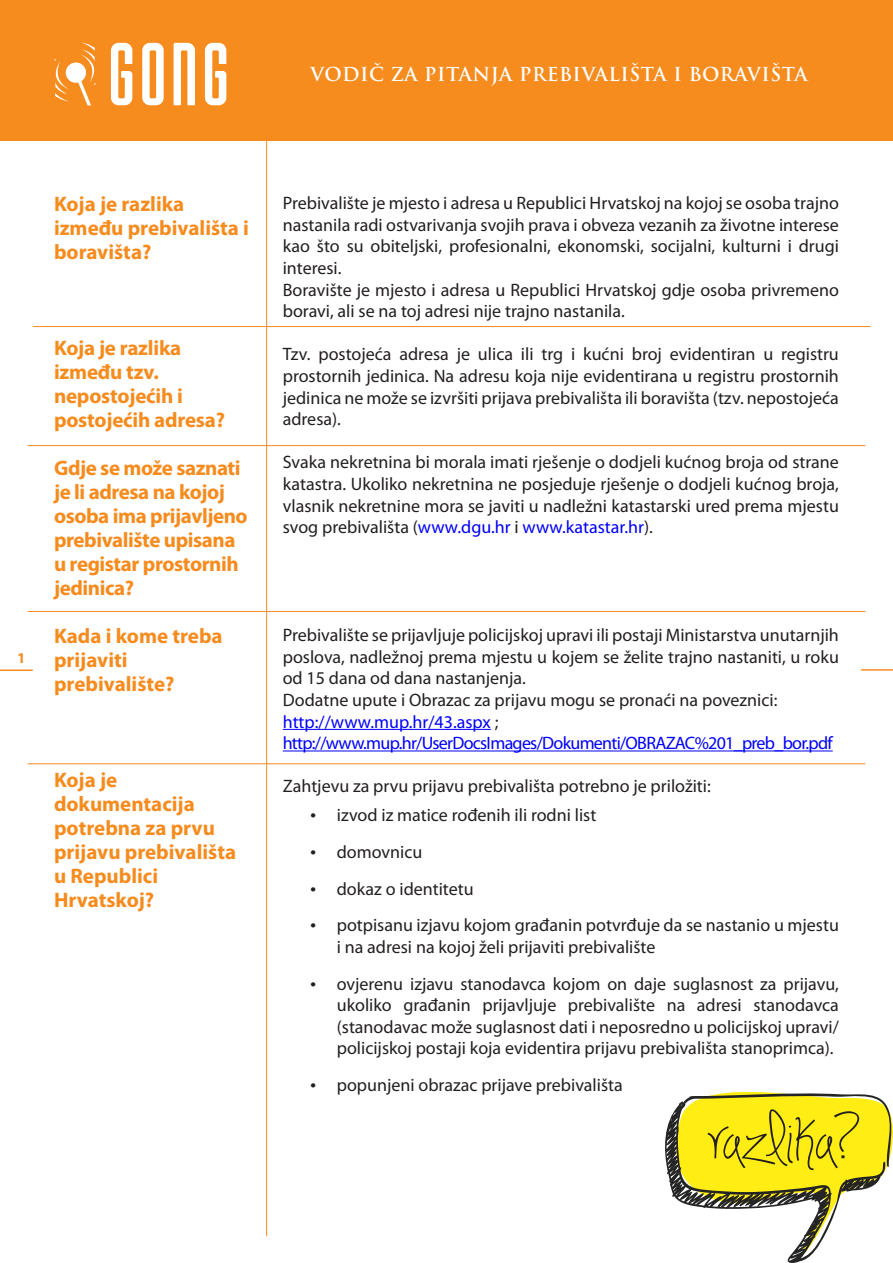
<style>
.page{position:relative;width:893px;height:1263px;background:#fff}
.page>*{position:absolute;margin:0;border:0;box-sizing:border-box;transform-origin:0 0}
.t1{font:700 21px/24px "Myriad Pro";letter-spacing:-.01em;color:#f68b1e}
.t2{font:700 18.75px "Trajan Pro";letter-spacing:.03em;color:#fff}
.t3{font:18px/21.6px "Myriad Pro";color:#231f20}
.t4{font:700 15px "Myriad Pro";color:#f68b1e}
.s1{color:#00f}
</style>
<div class="page">
<hr style="left:266px;top:20px;width:1px;height:1216px;background:#f68b1e">
<div style="left:0;top:0;width:893px;height:140px;background:#f68b1e"></div>
<svg style="left:142px;top:43px;width:22px;height:62px"></svg>
<svg style="left:54px;top:43px;width:42px;height:62px"></svg>
<svg style="left:174px;top:43px;width:21px;height:62px"></svg>
<svg style="left:205px;top:43px;width:21px;height:62px"></svg>
<svg style="left:111px;top:43px;width:21px;height:62px"></svg>
<hr style="left:0;top:669px;width:33px;height:2px;background:#f68b1e">
<hr style="left:861px;top:669px;width:32px;height:2px;background:#f68b1e">
<hr style="left:283px;top:729px;width:208px;height:1px;background:#00f">
<hr style="left:283px;top:750px;width:550px;height:1px;background:#00f">
<hr style="left:33px;top:326px;width:837px;height:1px;background:#f68b1e">
<hr style="left:28px;top:445px;width:837px;height:1px;background:#f68b1e">
<hr style="left:28px;top:611px;width:837px;height:1px;background:#f68b1e">
<hr style="left:28px;top:763px;width:837px;height:1px;background:#f68b1e">
<svg style="left:665px;top:1091px;width:228px;height:172px"></svg>
<p class="t2" style="left:310px;top:62px;width:499px">VODIČ ZA PITANJA PREBIVALIŠTA I BORAVIŠTA</p>
<p class="t1" style="left:54px;top:191px;width:197px">Koja je razlika između prebivališta i boravišta?</p>
<p class="t4" style="left:17px;top:648px;width:10px">1</p>
<p class="t1" style="left:54px;top:335px;width:173px">Koja je razlika između tzv. nepostojećih i postojećih adresa?</p>
<p class="t1" style="left:54px;top:455px;width:195px">Gdje se može saznati je li adresa na kojoj osoba ima prijavljeno prebivalište upisana u registar prostornih jedinica?</p>
<p class="t1" style="left:54px;top:623px;width:170px">Kada i kome treba prijaviti prebivalište?</p>
<p class="t1" style="left:54px;top:767px;width:184px">Koja je dokumentacija potrebna za prvu prijavu prebivališta u Republici<br>Hrvatskoj?</p>
<p class="t3" style="left:283px;top:192px;width:558px">Prebivalište je mjesto i adresa u Republici Hrvatskoj na kojoj se osoba trajno nastanila radi ostvarivanja svojih prava i obveza vezanih za životne interese kao što su obiteljski, profesionalni, ekonomski, socijalni, kulturni i drugi interesi.<br>Boravište je mjesto i adresa u Republici Hrvatskoj gdje osoba privremeno boravi, ali se na toj adresi nije trajno nastanila.</p>
<p class="t3" style="left:283px;top:343px;width:558px;text-align:justify">Tzv. postojeća adresa je ulica ili trg i kućni broj evidentiran u registru prostornih jedinica. Na adresu koja nije evidentirana u registru prostornih jedinica ne može se izvršiti prijava prebivališta ili boravišta (tzv. nepostojeća adresa).</p>
<p class="t3" style="left:283px;top:451px;width:558px;text-align:justify">Svaka nekretnina bi morala imati rješenje o dodjeli kućnog broja od strane katastra. Ukoliko nekretnina ne posjeduje rješenje o dodjeli kućnog broja, vlasnik nekretnine mora se javiti u nadležni katastarski ured prema mjestu svog prebivališta (<span class="s1">www.dgu.hr</span> i <span class="s1">www.katastar.hr</span>).</p>
<p class="t3" style="left:283px;top:624px;width:558px">Prebivalište se prijavljuje policijskoj upravi ili postaji Ministarstva unutarnjih poslova, nadležnoj prema mjestu u kojem se želite trajno nastaniti, u roku od 15 dana od dana nastanjenja.<br>Dodatne upute i Obrazac za prijavu mogu se pronaći na poveznici: <span class="s1">http://www.mup.hr/43.aspx</span> ; <span class="s1">http://www.mup.hr/UserDocsImages/Dokumenti/OBRAZAC%201_preb_bor.pdf</span></p>
<p class="t3" style="left:283px;top:775px;width:430px">Zahtjevu za prvu prijavu prebivališta potrebno je priložiti:</p>
<p class="t3" style="left:310px;top:804px;width:288px">• izvod iz matice rođenih ili rodni list</p>
<p class="t3" style="left:310px;top:841px;width:114px">• domovnicu</p>
<p class="t3" style="left:310px;top:877px;width:165px">• dokaz o identitetu</p>
<p class="t3" style="left:337px;top:914px;width:504px;text-indent:-27px">• potpisanu izjavu kojom građanin potvrđuje da se nastanio u mjestu i na adresi na kojoj želi prijaviti prebivalište</p>
<p class="t3" style="left:337px;top:972px;width:504px;text-align:justify;text-indent:-27px">• ovjerenu izjavu stanodavca kojom on daje suglasnost za prijavu, ukoliko građanin prijavljuje prebivalište na adresi stanodavca (stanodavac može suglasnost dati i neposredno u policijskoj upravi/ policijskoj postaji koja evidentira prijavu prebivališta stanoprimca).</p>
<p class="t3" style="left:310px;top:1074px;width:315px">• popunjeni obrazac prijave prebivališta</p>
</div>
